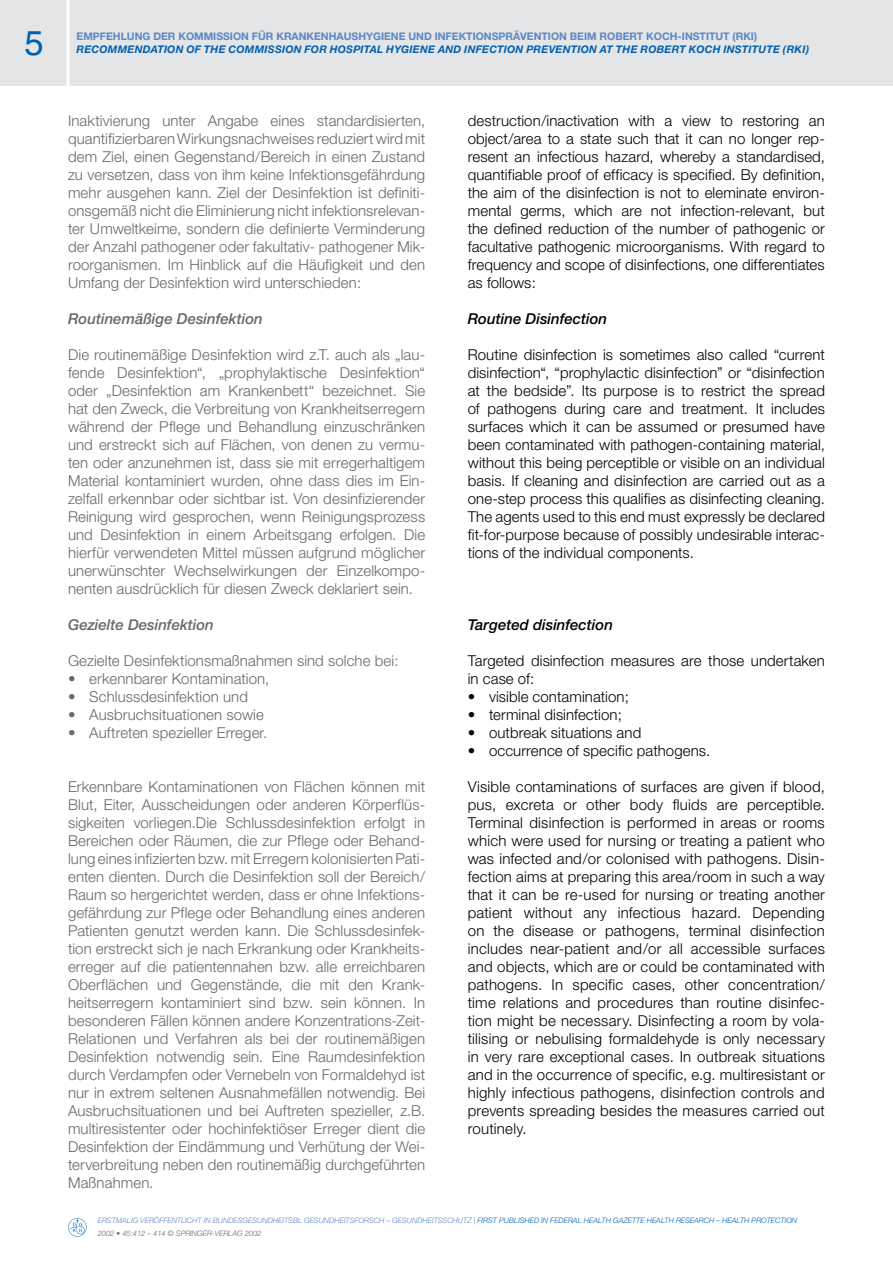
<style>
.page{position:relative;width:893px;height:1263px;background:#fff}
.page>*{position:absolute;margin:0;border:0;box-sizing:border-box;transform-origin:0 0}
.t1{font:34.5px "Helvetica LT Std";color:#0060ae}
.t2{font:300 15px/18px "Helvetica Neue";letter-spacing:.005em;color:#68676c;text-align:justify}
.t3{font:300 15px/18px "Helvetica Neue";letter-spacing:.005em;color:#000;text-align:justify}
.t4{font:italic 500 15px "Helvetica Neue";color:#68676c}
.t5{font:italic 500 15px "Helvetica Neue";color:#000}
.t6{font:italic 700 10.5px "Helvetica Neue";letter-spacing:.02em;color:#0060ae}
.t7{font:700 10.5px "Helvetica Neue";color:#5d86c4}
.t8{font:italic 300 7.5px/13.2px "Helvetica Neue";color:#5d86c4}
.s1{color:#68676c}
.s2{color:#0060ae}
</style>
<div class="page">
<div style="left:0;top:0;width:893px;height:85px;background:#e3e5e6"></div>
<hr style="left:67px;top:0;width:3px;height:106px;background:#fff">
<svg style="left:68px;top:1218px;width:18px;height:18px"></svg>
<h1 class="t1" style="left:24px;top:23px;width:21px">5</h1>
<p class="t7" style="left:77px;top:30px;width:682px">EMPFEHLUNG DER KOMMISSION FÜR KRANKENHAUSHYGIENE UND INFEKTIONSPRÄVENTION BEIM ROBERT KOCH-INSTITUT (RKI)</p>
<p class="t6" style="left:77px;top:43px;width:734px">RECOMMENDATION OF THE COMMISSION FOR HOSPITAL HYGIENE AND INFECTION PREVENTION AT THE ROBERT KOCH INSTITUTE (RKI)</p>
<p class="t2" style="left:68px;top:111px;width:359px">Inaktivierung unter Angabe eines standardisierten, quantifizierbaren Wirkungsnachweises reduziert wird mit dem Ziel, einen Gegenstand/Bereich in einen Zustand zu versetzen, dass von ihm keine Infektionsgefährdung mehr ausgehen kann. Ziel der Desinfektion ist definiti&shy;onsgemäß nicht die Eliminierung nicht infektionsrelevan&shy;ter Umweltkeime, sondern die definierte Verminderung der Anzahl pathogener oder fakultativ- pathogener Mik&shy;roorganismen. Im Hinblick auf die Häufigkeit und den Umfang der Desinfektion wird unterschieden:</p>
<p class="t4" style="left:68px;top:310px;width:196px">Routinemäßige Desinfektion</p>
<p class="t2" style="left:68px;top:345px;width:359px">Die routinemäßige Desinfektion wird z.T. auch als „lau&shy;fende Desinfektion“, „prophylaktische Desinfektion“ oder „Desinfektion am Krankenbett“ bezeichnet. Sie hat den Zweck, die Verbreitung von Krankheitserregern während der Pflege und Behandlung einzuschränken und erstreckt sich auf Flächen, von denen zu vermu&shy;ten oder anzunehmen ist, dass sie mit erregerhaltigem Material kontaminiert wurden, ohne dass dies im Ein&shy;zelfall erkennbar oder sichtbar ist. Von desinfizierender Reinigung wird gesprochen, wenn Reinigungsprozess und Desinfektion in einem Arbeitsgang erfolgen. Die hierfür verwendeten Mittel müssen aufgrund möglicher unerwünschter Wechselwirkungen der Einzelkompo&shy;nenten ausdrücklich für diesen Zweck deklariert sein.</p>
<p class="t4" style="left:68px;top:616px;width:147px">Gezielte Desinfektion</p>
<p class="t2" style="left:68px;top:651px;width:332px">Gezielte Desinfektionsmaßnahmen sind solche bei:</p>
<p class="t2" style="left:68px;top:669px;width:203px">• erkennbarer Kontamination,</p>
<p class="t2" style="left:68px;top:687px;width:181px">• Schlussdesinfektion und</p>
<p class="t2" style="left:68px;top:705px;width:197px">• Ausbruchsituationen sowie</p>
<p class="t2" style="left:68px;top:723px;width:201px">• Auftreten spezieller Erreger.</p>
<p class="t2" style="left:68px;top:777px;width:359px">Erkennbare Kontaminationen von Flächen können mit Blut, Eiter, Ausscheidungen oder anderen Körperflüs&shy;sigkeiten vorliegen.Die Schlussdesinfektion erfolgt in Bereichen oder Räumen, die zur Pflege oder Behand&shy;lung eines infizierten bzw. mit Erregern kolonisierten Pati&shy;enten dienten. Durch die Desinfektion soll der Bereich/ Raum so hergerichtet werden, dass er ohne Infektions&shy;gefährdung zur Pflege oder Behandlung eines anderen Patienten genutzt werden kann. Die Schlussdesinfek&shy;tion erstreckt sich je nach Erkrankung oder Krankheits&shy;erreger auf die patientennahen bzw. alle erreichbaren Oberflächen und Gegenstände, die mit den Krank&shy;heitserregern kontaminiert sind bzw. sein können. In besonderen Fällen können andere Konzentrations-Zeit-Relationen und Verfahren als bei der routinemäßigen Desinfektion notwendig sein. Eine Raumdesinfektion durch Verdampfen oder Vernebeln von Formaldehyd ist nur in extrem seltenen Ausnahmefällen notwendig. Bei Ausbruchsituationen und bei Auftreten spezieller, z.B. multiresistenter oder hochinfektiöser Erreger dient die Desinfektion der Eindämmung und Verhütung der Wei&shy;terverbreitung neben den routinemäßig durchgeführten Maßnahmen.</p>
<p class="t3" style="left:468px;top:111px;width:359px">destruction/inactivation with a view to restoring an object/area to a state such that it can no longer rep&shy;resent an infectious hazard, whereby a standardised, quantifiable proof of efficacy is specified. By definition, the aim of the disinfection is not to eleminate environ&shy;mental germs, which are not infection-relevant, but the defined reduction of the number of pathogenic or facultative pathogenic microorganisms. With regard to frequency and scope of disinfections, one differentiates as follows:</p>
<p class="t5" style="left:468px;top:310px;width:141px">Routine Disinfection</p>
<p class="t3" style="left:468px;top:345px;width:359px">Routine disinfection is sometimes also called “current disinfection“, “prophylactic disinfection” or “disinfection at the bedside”. Its purpose is to restrict the spread of pathogens during care and treatment. It includes surfaces which it can be assumed or presumed have been contaminated with pathogen-containing material, without this being perceptible or visible on an individual basis. If cleaning and disinfection are carried out as a one-step process this qualifies as disinfecting cleaning.<br>The agents used to this end must expressly be declared fit-for-purpose because of possibly undesirable interac&shy;tions of the individual components.</p>
<p class="t5" style="left:468px;top:616px;width:147px">Targeted disinfection</p>
<p class="t3" style="left:468px;top:651px;width:359px">Targeted disinfection measures are those undertaken in case of:</p>
<p class="t3" style="left:468px;top:687px;width:163px">• visible contamination;</p>
<p class="t3" style="left:468px;top:705px;width:156px">• terminal disinfection;</p>
<p class="t3" style="left:468px;top:723px;width:175px">• outbreak situations and</p>
<p class="t3" style="left:468px;top:741px;width:244px">• occurrence of specific pathogens.</p>
<p class="t3" style="left:468px;top:777px;width:359px">Visible contaminations of surfaces are given if blood, pus, excreta or other body fluids are perceptible.<br>Terminal disinfection is performed in areas or rooms which were used for nursing or treating a patient who was infected and/or colonised with pathogens. Disin&shy;fection aims at preparing this area/room in such a way that it can be re-used for nursing or treating another patient without any infectious hazard. Depending on the disease or pathogens, terminal disinfection includes near-patient and/or all accessible surfaces and objects, which are or could be contaminated with pathogens. In specific cases, other concentration/ time relations and procedures than routine disinfec&shy;tion might be necessary. Disinfecting a room by vola&shy;tilising or nebulising formaldehyde is only necessary in very rare exceptional cases. In outbreak situations and in the occurrence of specific, e.g. multiresistant or highly infectious pathogens, disinfection controls and prevents spreading besides the measures carried out routinely.</p>
<p class="t8" style="left:98px;top:1214px;width:701px">ERSTMALIG VERÖFFENTLICHT IN BUNDESGESUNDHEITSBL GESUNDHEITSFORSCH – GESUNDHEITSSCHUTZ <span class="s1">|</span> <span class="s2">FIRST PUBLISHED IN FEDERAL HEALTH GAZETTE HEALTH RESEARCH – HEALTH PROTECTION<br></span><span class="s1">2002 • 45:412 – 414 © SPRINGER-VERLAG 2002</span></p>
</div>
